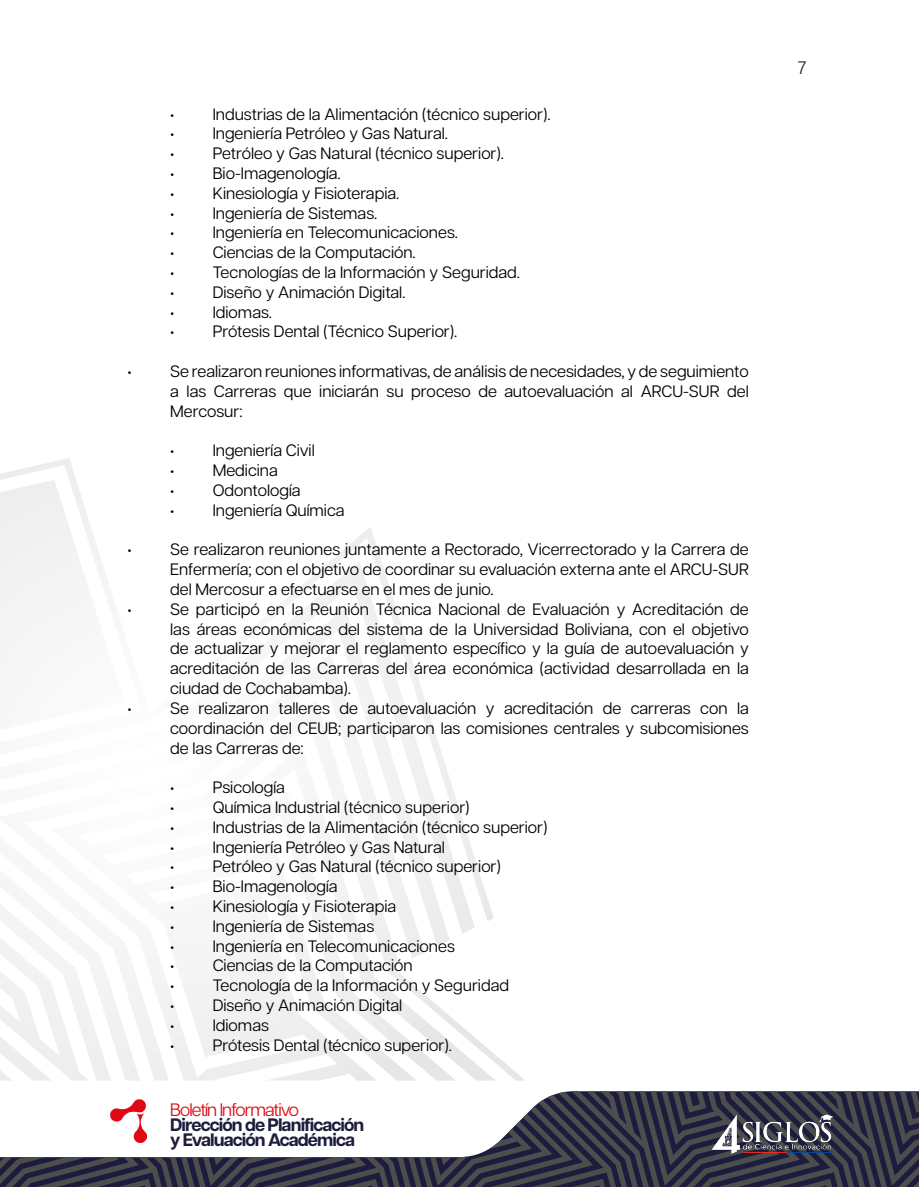
<style>
.page{position:relative;width:919px;height:1187px;background:#fff}
.page>*{position:absolute;margin:0;border:0;box-sizing:border-box;transform-origin:0 0}
.t1{font:700 18px/15px "Articulat CF";letter-spacing:-.05em;color:#1c1d3d}
.t2{font:18px "Articulat CF";letter-spacing:-.05em;color:#dc0c15}
.t3{font:18px "Articulat CF";color:#1c1d3d}
.t4{font:16.5px/19.8px "Articulat CF";color:#000;text-align:justify}
</style>
<div class="page">
<svg style="left:0;top:1091px;width:918px;height:95px"></svg>
<img style="left:706px;top:1101px;width:127px;height:64px">
<svg style="left:0;top:458px;width:524px;height:622px"></svg>
<img style="left:111px;top:1099px;width:36px;height:43px">
<p class="t4" style="left:170px;top:104px;width:382px">• Industrias de la Alimentación (técnico superior).</p>
<p class="t4" style="left:170px;top:124px;width:279px">• Ingeniería Petróleo y Gas Natural.</p>
<p class="t4" style="left:170px;top:144px;width:335px">• Petróleo y Gas Natural (técnico superior).</p>
<p class="t4" style="left:170px;top:163px;width:172px">• Bio-Imagenología.</p>
<p class="t4" style="left:170px;top:183px;width:231px">• Kinesiología y Fisioterapia.</p>
<p class="t4" style="left:170px;top:203px;width:208px">• Ingeniería de Sistemas.</p>
<p class="t4" style="left:170px;top:223px;width:289px">• Ingeniería en Telecomunicaciones.</p>
<p class="t4" style="left:170px;top:243px;width:247px">• Ciencias de la Computación.</p>
<p class="t4" style="left:170px;top:262px;width:351px">• Tecnologías de la Información y Seguridad.</p>
<p class="t4" style="left:170px;top:282px;width:237px">• Diseño y Animación Digital.</p>
<p class="t4" style="left:170px;top:302px;width:103px">• Idiomas.</p>
<p class="t4" style="left:170px;top:322px;width:289px">• Prótesis Dental (Técnico Superior).</p>
<p class="t4" style="left:170px;top:361px;width:580px;text-indent:-43px">• Se realizaron reuniones informativas, de análisis de necesidades, y de seguimiento a las Carreras que iniciarán su proceso de autoevaluación al ARCU-SUR del Mercosur:</p>
<p class="t4" style="left:170px;top:441px;width:146px">• Ingeniería Civil</p>
<p class="t4" style="left:170px;top:460px;width:109px">• Medicina</p>
<p class="t4" style="left:170px;top:480px;width:132px">• Odontología</p>
<p class="t4" style="left:170px;top:500px;width:176px">• Ingeniería Química</p>
<p class="t4" style="left:170px;top:540px;width:580px;text-indent:-43px">• Se realizaron reuniones juntamente a Rectorado, Vicerrectorado y la Carrera de Enfermería; con el objetivo de coordinar su evaluación externa ante el ARCU-SUR del Mercosur a efectuarse en el mes de junio.</p>
<p class="t4" style="left:170px;top:599px;width:580px;text-indent:-43px">• Se participó en la Reunión Técnica Nacional de Evaluación y Acreditación de las áreas económicas del sistema de la Universidad Boliviana, con el objetivo de actualizar y mejorar el reglamento específico y la guía de autoevaluación y acreditación de las Carreras del área económica (actividad desarrollada en la ciudad de Cochabamba).</p>
<p class="t4" style="left:170px;top:698px;width:580px;text-indent:-43px">• Se realizaron talleres de autoevaluación y acreditación de carreras con la coordinación del CEUB; participaron las comisiones centrales y subcomisiones de las Carreras de:</p>
<p class="t4" style="left:170px;top:777px;width:116px">• Psicología</p>
<p class="t4" style="left:170px;top:797px;width:301px">• Química Industrial (técnico superior)</p>
<p class="t4" style="left:170px;top:817px;width:379px">• Industrias de la Alimentación (técnico superior)</p>
<p class="t4" style="left:170px;top:837px;width:276px">• Ingeniería Petróleo y Gas Natural</p>
<p class="t4" style="left:170px;top:856px;width:332px">• Petróleo y Gas Natural (técnico superior)</p>
<p class="t4" style="left:170px;top:876px;width:169px">• Bio-Imagenología</p>
<p class="t4" style="left:170px;top:896px;width:227px">• Kinesiología y Fisioterapia</p>
<p class="t4" style="left:170px;top:916px;width:205px">• Ingeniería de Sistemas</p>
<p class="t4" style="left:170px;top:936px;width:286px">• Ingeniería en Telecomunicaciones</p>
<p class="t4" style="left:170px;top:955px;width:244px">• Ciencias de la Computación</p>
<p class="t4" style="left:170px;top:975px;width:340px">• Tecnología de la Información y Seguridad</p>
<p class="t4" style="left:170px;top:995px;width:234px">• Diseño y Animación Digital</p>
<p class="t4" style="left:170px;top:1015px;width:100px">• Idiomas</p>
<p class="t4" style="left:170px;top:1035px;width:283px">• Prótesis Dental (técnico superior).</p>
<p class="t2" style="left:170px;top:1099px;width:130px">Boletín Informativo</p>
<p class="t1" style="left:170px;top:1118px;width:196px">Dirección de Planificación y Evaluación Académica</p>
<p class="t3" style="left:797px;top:58px;width:10px">7</p>
</div>
